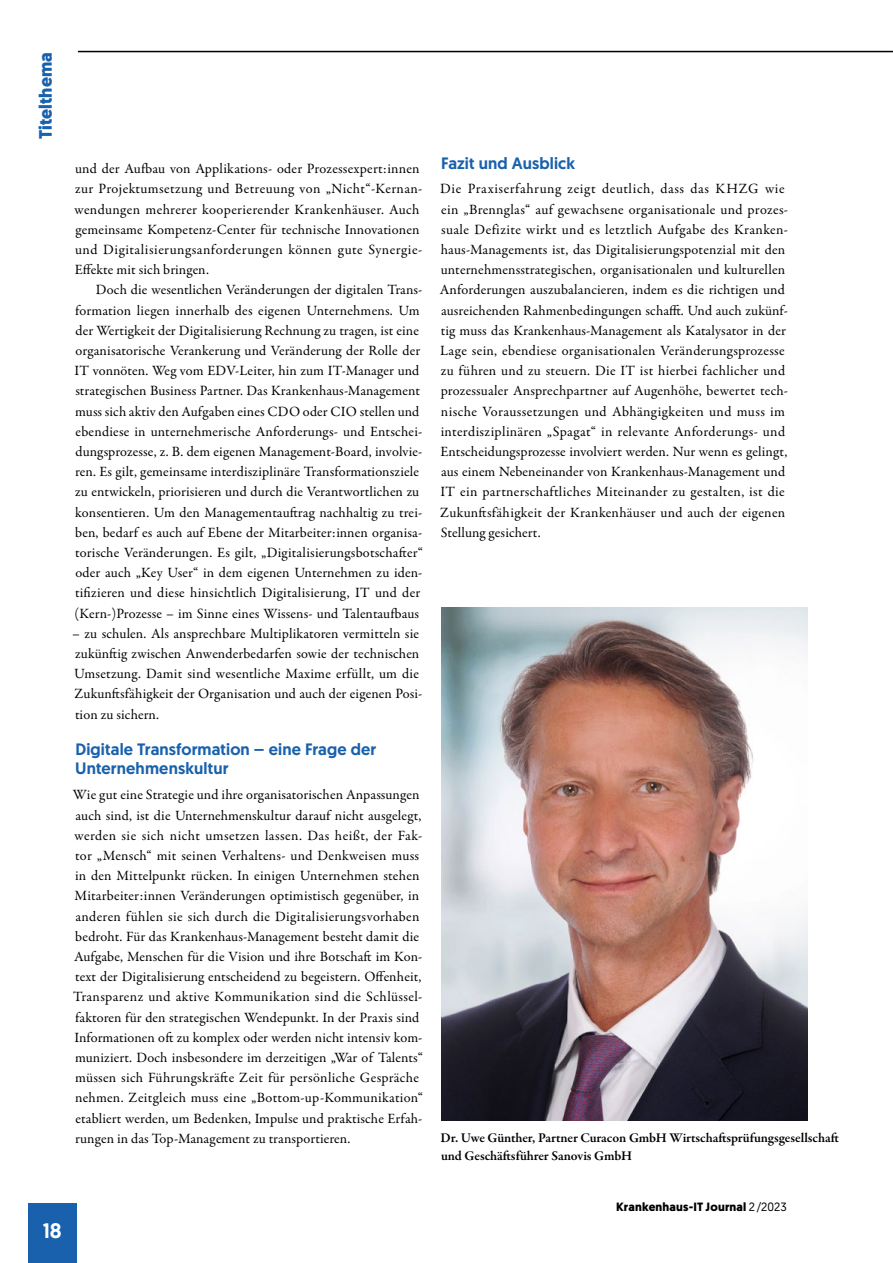
<style>
.page{position:relative;width:893px;height:1263px;background:#fff}
.page>*{position:absolute;margin:0;border:0;box-sizing:border-box;transform-origin:0 0}
.t1{font:500 21px "Geomanist";color:#fff}
.t2{font:700 18px "Geomanist";letter-spacing:.005em;color:#1961ac}
.t3{font:500 16.5px/20px "Geomanist";letter-spacing:.01em;color:#1961ac}
.t4{font:14.25px/20.2px "Garamond Premr Pro";letter-spacing:.01em;color:#000}
.t5{font:600 13.5px/18px "Garamond Premr Pro";letter-spacing:-.005em;color:#000}
.t6{font:700 12px "Geomanist";letter-spacing:.015em;color:#000}
.s1{font-weight:400}
</style>
<div class="page">
<div style="left:28px;top:1203px;width:49px;height:60px;background:#1961ac"></div>
<hr style="left:78px;top:51px;width:815px;height:1px;background:#000">
<img style="left:441px;top:607px;width:367px;height:513px">
<p class="t2" style="left:33px;top:139px;width:88px;rotate:-90deg">Titelthema</p>
<p class="t4" style="left:74px;top:159px;width:349px">und der Aufbau von Applikations- oder Prozessexpert:innen zur Projektumsetzung und Betreuung von „Nicht“-Kernan&shy;wendungen mehrerer kooperierender Krankenhäuser. Auch gemeinsame Kompetenz-Center für technische Innovationen und Digitalisierungsanforderungen können gute Synergie-Effekte mit sich bringen.</p>
<p class="t4" style="left:75px;top:280px;width:350px;text-indent:21px">Doch die wesentlichen Veränderungen der digitalen Trans&shy;formation liegen innerhalb des eigenen Unternehmens. Um der Wertigkeit der Digitalisierung Rechnung zu tragen, ist eine organisatorische Verankerung und Veränderung der Rolle der IT vonnöten. Weg vom EDV-Leiter, hin zum IT-Manager und strategischen Business Partner. Das Krankenhaus-Management muss sich aktiv den Aufgaben eines CDO oder CIO stellen und ebendiese in unternehmerische Anforderungs- und Entschei&shy;dungsprozesse, z. B. dem eigenen Management-Board, involvie&shy;ren. Es gilt, gemeinsame interdisziplinäre Transformationsziele zu entwickeln, priorisieren und durch die Verantwortlichen zu konsentieren. Um den Managementauftrag nachhaltig zu trei&shy;ben, bedarf es auch auf Ebene der Mitarbeiter:innen organisa&shy;torische Veränderungen. Es gilt, „Digitalisierungsbotschafter“ oder auch „Key User“ in dem eigenen Unternehmen zu iden&shy;tifizieren und diese hinsichtlich Digitalisierung, IT und der (Kern-)Prozesse – im Sinne eines Wissens- und Talentaufbaus</p>
<p class="t4" style="left:72px;top:623px;width:352px">– zu schulen. Als ansprechbare Multiplikatoren vermitteln sie zukünftig zwischen Anwenderbedarfen sowie der technischen Umsetzung. Damit sind wesentliche Maxime erfüllt, um die Zukunftsfähigkeit der Organisation und auch der eigenen Posi&shy;tion zu sichern.</p>
<p class="t3" style="left:75px;top:739px;width:303px">Digitale Transformation – eine Frage der<br>Unternehmenskultur</p>
<p class="t4" style="left:73px;top:785px;width:352px">Wie gut eine Strategie und ihre organisatorischen Anpassungen auch sind, ist die Unternehmenskultur darauf nicht ausgelegt, werden sie sich nicht umsetzen lassen. Das heißt, der Fak&shy;tor „Mensch“ mit seinen Verhaltens- und Denkweisen muss in den Mittelpunkt rücken. In einigen Unternehmen stehen Mitarbeiter:innen Veränderungen optimistisch gegenüber, in anderen fühlen sie sich durch die Digitalisierungsvorhaben bedroht. Für das Krankenhaus-Management besteht damit die Aufgabe, Menschen für die Vision und ihre Botschaft im Kon&shy;text der Digitalisierung entscheidend zu begeistern. Offenheit, Transparenz und aktive Kommunikation sind die Schlüssel&shy;faktoren für den strategischen Wendepunkt. In der Praxis sind Informationen oft zu komplex oder werden nicht intensiv kom&shy;muniziert. Doch insbesondere im derzeitigen „War of Talents“ müssen sich Führungskräfte Zeit für persönliche Gespräche nehmen. Zeitgleich muss eine „Bottom-up-Kommunikation“ etabliert werden, um Bedenken, Impulse und praktische Erfah&shy;rungen in das Top-Management zu transportieren.</p>
<h1 class="t1" style="left:43px;top:1216px;width:21px">18</h1>
<p class="t3" style="left:441px;top:153px;width:136px">Fazit und Ausblick</p>
<p class="t4" style="left:440px;top:179px;width:350px">Die Praxiserfahrung zeigt deutlich, dass das KHZG wie ein „Brennglas“ auf gewachsene organisationale und prozes&shy;suale Defizite wirkt und es letztlich Aufgabe des Kranken&shy;haus-Managements ist, das Digitalisierungspotenzial mit den unternehmensstrategischen, organisationalen und kulturellen Anforderungen auszubalancieren, indem es die richtigen und ausreichenden Rahmenbedingungen schafft. Und auch zukünf&shy;tig muss das Krankenhaus-Management als Katalysator in der Lage sein, ebendiese organisationalen Veränderungsprozesse zu führen und zu steuern. Die IT ist hierbei fachlicher und prozessualer Ansprechpartner auf Augenhöhe, bewertet tech&shy;nische Voraussetzungen und Abhängigkeiten und muss im interdisziplinären „Spagat“ in relevante Anforderungs- und Entscheidungsprozesse involviert werden. Nur wenn es gelingt, aus einem Nebeneinander von Krankenhaus-Management und IT ein partnerschaftliches Miteinander zu gestalten, ist die Zukunftsfähigkeit der Krankenhäuser und auch der eigenen Stellung gesichert.</p>
<p class="t5" style="left:441px;top:1129px;width:400px">Dr. Uwe Günther, Partner Curacon GmbH Wirtschaftsprüfungsgesellschaft und Geschäftsführer Sanovis GmbH</p>
<p class="t6" style="left:616px;top:1199px;width:172px">Krankenhaus-IT Journal <span class="s1">2/2023</span></p>
</div>
